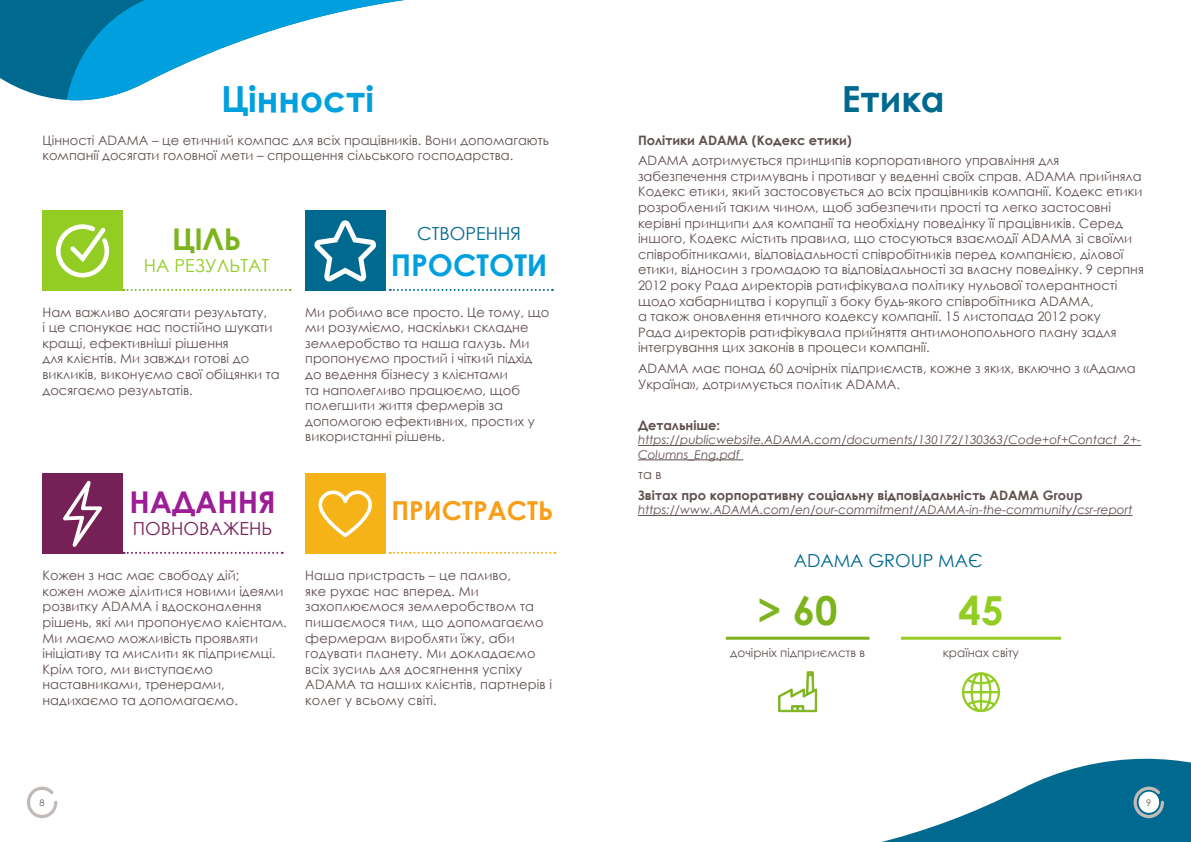
<style>
.page{position:relative;width:1191px;height:842px;background:#fff}
.page>*{position:absolute;margin:0;border:0;box-sizing:border-box;transform-origin:0 0}
.t1{font:700 40px "Century Gothic";color:#7db41e}
.t2{font:700 40px "Century Gothic";color:#93cc23}
.t3{font:700 36px "Century Gothic";color:#00a0df}
.t4{font:700 36px "Century Gothic";color:#00698f}
.t5{font:700 30px "Century Gothic";color:#00a0df}
.t6{font:700 30px "Century Gothic";color:#9d1d96}
.t7{font:700 30px "Century Gothic";color:#7db41e}
.t8{font:700 26.1px "Century Gothic";color:#f89e18}
.t9{font:18px "Century Gothic";color:#00698f}
.t10{font:18px "Century Gothic";color:#93cc23}
.t11{font:18px "Century Gothic";color:#752157}
.t12{font:13px/15.6px "Century Gothic";color:#5f504e}
.t13{font:700 13px "Century Gothic";color:#5f504e}
.t14{font:italic 12px/14.4px "Century Gothic";color:#5f504e}
.t15{font:12px "Century Gothic";color:#5f504e}
.t16{font:9px "Century Gothic";color:#5f504e}
</style>
<div class="page">
<svg style="left:0;top:0;width:55px;height:99px;background:#157598"></svg>
<svg style="left:55px;top:0;width:349px;height:101px"></svg>
<hr style="left:638px;top:445px;width:503px;height:1px;background:#5f504e">
<hr style="left:638px;top:459px;width:105px;height:1px;background:#5f504e">
<hr style="left:638px;top:515px;width:494px;height:1px;background:#5f504e">
<div style="left:43px;top:211px;width:80px;height:80px;background:#93cc23"></div>
<svg style="left:56px;top:224px;width:53px;height:53px"></svg>
<div style="left:305px;top:211px;width:80px;height:80px;background:#00698f"></div>
<svg style="left:314px;top:220px;width:62px;height:61px"></svg>
<div style="left:43px;top:474px;width:80px;height:80px;background:#752157"></div>
<svg style="left:63px;top:481px;width:39px;height:66px"></svg>
<div style="left:305px;top:474px;width:80px;height:80px;background:#f5b317"></div>
<svg style="left:318px;top:490px;width:54px;height:47px"></svg>
<svg style="left:124px;top:289px;width:167px;height:2px"></svg>
<svg style="left:124px;top:552px;width:159px;height:2px"></svg>
<svg style="left:390px;top:289px;width:163px;height:2px"></svg>
<svg style="left:390px;top:552px;width:165px;height:2px"></svg>
<svg style="left:962px;top:672px;width:38px;height:41px"></svg>
<svg style="left:777px;top:636px;width:40px;height:77px"></svg>
<hr style="left:901px;top:637px;width:160px;height:3px;background:#93cc23">
<hr style="left:726px;top:637px;width:143px;height:3px;background:#7db41e">
<svg style="left:882px;top:759px;width:309px;height:83px"></svg>
<svg style="left:27px;top:787px;width:30px;height:31px"></svg>
<h2 class="t3" style="left:221px;top:72px;width:154px">Цінності</h2>
<p class="t12" style="left:43px;top:132px;width:508px">ЦІННОСТІ ADAMA – ЦЕ ЕТИЧНИЙ КОМПАС ДЛЯ ВСІХ ПРАЦІВНИКІВ. ВОНИ ДОПОМАГАЮТЬ<br>КОМПАНІЇ ДОСЯГАТИ ГОЛОВНОЇ МЕТИ – СПРОЩЕННЯ СІЛЬСЬКОГО ГОСПОДАРСТВА.</p>
<h3 class="t7" style="left:172px;top:216px;width:70px">Ціль</h3>
<h3 class="t10" style="left:144px;top:253px;width:127px">НА РЕЗУЛЬТАТ</h3>
<p class="t12" style="left:43px;top:304px;width:239px">Н АМ ВАЖЛИВО ДОСЯГАТИ РЕЗУЛЬТАТУ,<br>І ЦЕ СПОНУКАЄ НАС ПОСТІЙНО ШУКАТИ<br>КРАЩІ, ЕФЕКТИВНІШІ РІШЕННЯ<br>ДЛЯ КЛІЄНТІВ. МИ ЗАВЖДИ ГОТОВІ ДО<br>ВИКЛИКІВ, ВИКОНУЄМО СВОЇ ОБІЦЯНКИ ТА<br>ДОСЯГАЄМО РЕЗУЛЬТАТІВ.</p>
<h3 class="t6" style="left:129px;top:479px;width:148px">Надання</h3>
<h3 class="t11" style="left:133px;top:515px;width:141px">ПОВНОВАЖЕНЬ</h3>
<p class="t12" style="left:43px;top:567px;width:246px">КОЖЕН З НАС МАЄ СВОБОДУ ДІЙ;<br>КОЖЕН МОЖЕ ДІЛИТИСЯ НОВИМИ ІДЕЯМИ<br>РОЗВИТКУ ADAMA І ВДОСКОНАЛЕННЯ<br>РІШЕНЬ, ЯКІ МИ ПРОПОНУЄМО КЛІЄНТАМ.<br>МИ МАЄМО МОЖЛИВІСТЬ ПРОЯВЛЯТИ<br>ІНІЦІАТИВУ ТА МИСЛИТИ ЯК ПІДПРИЄМЦІ.<br>КРІМ ТОГО, МИ ВИСТУПАЄМО<br>НАСТАВНИКАМИ, ТРЕНЕРАМИ,<br>НАДИХАЄМО ТА ДОПОМАГАЄМО.</p>
<h3 class="t9" style="left:417px;top:221px;width:105px">СТВОРЕННЯ</h3>
<h3 class="t5" style="left:391px;top:242px;width:158px">простоти</h3>
<p class="t12" style="left:305px;top:304px;width:245px">МИ РОБИМО ВСЕ ПРОСТО. ЦЕ ТОМУ, ЩО<br>МИ РОЗУМІЄМО, НАСКІЛЬКИ СКЛАДНЕ<br>ЗЕМЛЕРОБСТВО ТА НАША ГАЛУЗЬ. МИ<br>ПРОПОНУЄМО ПРОСТИЙ І ЧІТКИЙ ПІДХІД<br>ДО ВЕДЕННЯ БІЗНЕСУ З КЛІЄНТАМИ<br>ТА НАПОЛЕГЛИВО ПРАЦЮЄМО, ЩОБ<br>ПОЛЕГШИТИ ЖИТТЯ ФЕРМЕРІВ ЗА<br>ДОПОМОГОЮ ЕФЕКТИВНИХ, ПРОСТИХ У<br>ВИКОРИСТАННІ РІШЕНЬ.</p>
<h3 class="t8" style="left:391px;top:491px;width:163px">Пристрасть</h3>
<p class="t12" style="left:305px;top:567px;width:248px">НАША ПРИСТРАСТЬ – ЦЕ ПАЛИВО,<br>ЯКЕ РУХАЄ НАС ВПЕРЕД. МИ<br>ЗАХОПЛЮЄМОСЯ ЗЕМЛЕРОБСТВОМ ТА<br>ПИШАЄМОСЯ ТИМ, ЩО ДОПОМАГАЄМО<br>ФЕРМЕРАМ ВИРОБЛЯТИ ЇЖУ, АБИ<br>ГОДУВАТИ ПЛАНЕТУ. МИ ДОКЛАДАЄМО<br>ВСІХ ЗУСИЛЬ ДЛЯ ДОСЯГНЕННЯ УСПІХУ<br>ADAMA ТА НАШИХ КЛІЄНТІВ, ПАРТНЕРІВ І<br>КОЛЕГ У ВСЬОМУ СВІТІ.</p>
<h2 class="t4" style="left:842px;top:72px;width:104px">Етика</h2>
<p class="t13" style="left:638px;top:130px;width:215px">Політики ADAMA (Кодекс етики)</p>
<p class="t12" style="left:638px;top:153px;width:507px">ADAMA ДОТРИМУЄТЬСЯ ПРИНЦИПІВ КОРПОРАТИВНОГО УПРАВЛІННЯ ДЛЯ ЗАБЕЗПЕЧЕННЯ СТРИМУВАНЬ І ПРОТИВАГ У ВЕДЕННІ СВОЇХ СПРАВ. ADAMA ПРИЙНЯЛА КОДЕКС ЕТИКИ, ЯКИЙ ЗАСТОСОВУЄТЬСЯ ДО ВСІХ ПРАЦІВНИКІВ КОМПАНІЇ. КОДЕКС ЕТИКИ РОЗРОБЛЕНИЙ ТАКИМ ЧИНОМ, ЩОБ ЗАБЕЗПЕЧИТИ ПРОСТІ ТА ЛЕГКО ЗАСТОСОВНІ КЕРІВНІ ПРИНЦИПИ ДЛЯ КОМПАНІЇ ТА НЕОБХІДНУ ПОВЕДІНКУ ЇЇ ПРАЦІВНИКІВ. СЕРЕД ІНШОГО, КОДЕКС МІСТИТЬ ПРАВИЛА, ЩО СТОСУЮТЬСЯ ВЗАЄМОДІЇ ADAMA ЗІ СВОЇМИ СПІВРОБІТНИКАМИ, ВІДПОВІДАЛЬНОСТІ СПІВРОБІТНИКІВ ПЕРЕД КОМПАНІЄЮ, ДІЛОВОЇ ЕТИКИ, ВІДНОСИН З ГРОМАДОЮ ТА ВІДПОВІДАЛЬНОСТІ ЗА ВЛАСНУ ПОВЕДІНКУ. 9 СЕРПНЯ 2012 РОКУ РАДА ДИРЕКТОРІВ РАТИФІКУВАЛА ПОЛІТИКУ НУЛЬОВОЇ ТОЛЕРАНТНОСТІ ЩОДО ХАБАРНИЦТВА І КОРУПЦІЇ З БОКУ БУДЬ-ЯКОГО СПІВРОБІТНИКА ADAMA,<br>А ТАКОЖ ОНОВЛЕННЯ ЕТИЧНОГО КОДЕКСУ КОМПАНІЇ. 15 ЛИСТОПАДА 2012 РОКУ<br>РАДА ДИРЕКТОРІВ РАТИФІКУВАЛА ПРИЙНЯТТЯ АНТИМОНОПОЛЬНОГО ПЛАНУ ЗАДЛЯ ІНТЕГРУВАННЯ ЦИХ ЗАКОНІВ В ПРОЦЕСИ КОМПАНІЇ.</p>
<p class="t12" style="left:638px;top:360px;width:499px">ADAMA МАЄ ПОНАД 60 ДОЧІРНІХ ПІДПРИЄМСТВ, КОЖНЕ З ЯКИХ, ВКЛЮЧНО З «АДАМА<br>УКРАЇНА», ДОТРИМУЄТЬСЯ ПОЛІТИК ADAMA.</p>
<p class="t13" style="left:638px;top:415px;width:84px">Детальніше:</p>
<p class="t14" style="left:638px;top:433px;width:505px">https://publicwebsite.ADAMA.com/documents/130172/130363/Code+of+Contact_2+-<br>Columns_Eng.pdf</p>
<p class="t12" style="left:638px;top:467px;width:25px">ТА В</p>
<p class="t13" style="left:638px;top:485px;width:446px">Звітах про корпоративну соціальну відповідальність ADAMA Group</p>
<p class="t14" style="left:638px;top:503px;width:496px">https://www.ADAMA.com/en/our-commitment/ADAMA-in-the-community/csr-report</p>
<h3 class="t9" style="left:793px;top:547px;width:187px">ADAMA GROUP МАЄ</h3>
<h1 class="t2" style="left:958px;top:580px;width:46px">45</h1>
<p class="t15" style="left:943px;top:644px;width:78px">КРАЇНАХ СВІТУ</p>
<h1 class="t1" style="left:757px;top:580px;width:81px">&gt; 60</h1>
<p class="t15" style="left:730px;top:644px;width:136px">ДОЧІРНІХ ПІДПРИЄМСТВ В</p>
<p class="t16" style="left:40px;top:796px;width:6px">8</p>
<p class="t16" style="left:1146px;top:796px;width:6px">9</p>
</div>
